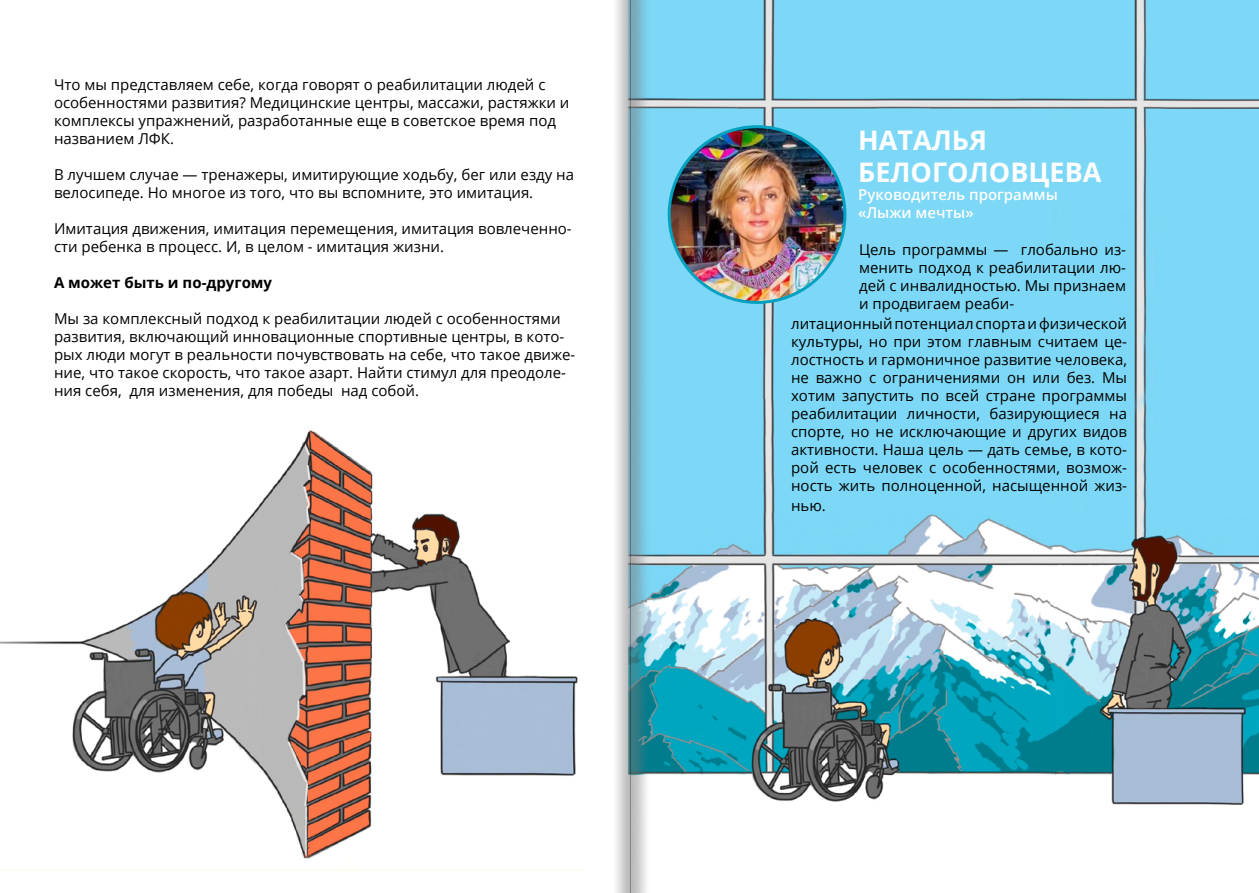
<style>
.page{position:relative;width:1259px;height:893px;background:#fff}
.page>*{position:absolute;margin:0;border:0;box-sizing:border-box;transform-origin:0 0}
.t1{font:700 27px/32.4px "Open Sans";color:#fefefe}
.t2{font:15px/18px "Open Sans";color:#000}
.t3{font:600 15px/18px "Open Sans";color:#fefefe}
.t4{font:700 15px "Open Sans";color:#000}
</style>
<div class="page">
<img style="left:649px;top:0;width:610px;height:805px">
<img style="left:0;top:430px;width:578px;height:429px">
<img style="left:669px;top:127px;width:176px;height:175px;border-radius:88px">
<img style="left:616px;top:0;width:33px;height:893px">
<p class="t2" style="left:54px;top:75px;width:517px">Что мы представляем себе, когда говорят о реабилитации людей с особенностями развития? Медицинские центры, массажи, растяжки и комплексы упражнений, разработанные еще в советское время под названием ЛФК.</p>
<p class="t2" style="left:54px;top:165px;width:521px">В лучшем случае — тренажеры, имитирующие ходьбу, бег или езду на велосипеде. Но многое из того, что вы вспомните, это имитация.</p>
<p class="t2" style="left:54px;top:219px;width:519px">Имитация движения, имитация перемещения, имитация вовлеченно&shy;сти ребенка в процесс. И, в целом - имитация жизни.</p>
<p class="t4" style="left:54px;top:272px;width:220px">А может быть и по-другому</p>
<p class="t2" style="left:54px;top:309px;width:523px">Мы за комплексный подход к реабилитации людей с особенностями развития, включающий инновационные спортивные центры, в кото&shy;рых люди могут в реальности почувствовать на себе, что такое движе&shy;ние, что такое скорость, что такое азарт. Найти стимул для преодоле&shy;ния себя, для изменения, для победы над собой.</p>
<p class="t2" style="left:791px;top:314px;width:337px;text-align:justify">литационный потенциал спорта и физической культуры, но при этом главным считаем це&shy;лостность и гармоничное развитие человека, не важно с ограничениями он или без. Мы хотим запустить по всей стране программы реабилитации личности, базирующиеся на спорте, но не исключающие и других видов активности. Наша цель — дать семье, в кото&shy;рой есть человек с особенностями, возмож&shy;ность жить полноценной, насыщенной жиз-</p>
<p class="t2" style="left:791px;top:496px;width:36px">нью.</p>
<h1 class="t1" style="left:858px;top:123px;width:245px">НАТАЛЬЯ<br>БЕЛОГОЛОВЦЕВА</h1>
<p class="t3" style="left:858px;top:185px;width:201px">Руководитель программы «Лыжи мечты»</p>
<p class="t2" style="left:859px;top:240px;width:268px;text-align:justify">Цель программы — глобально из&shy;менить подход к реабилитации лю&shy;дей с инвалидностью. Мы признаем и продвигаем реаби-</p>
</div>
